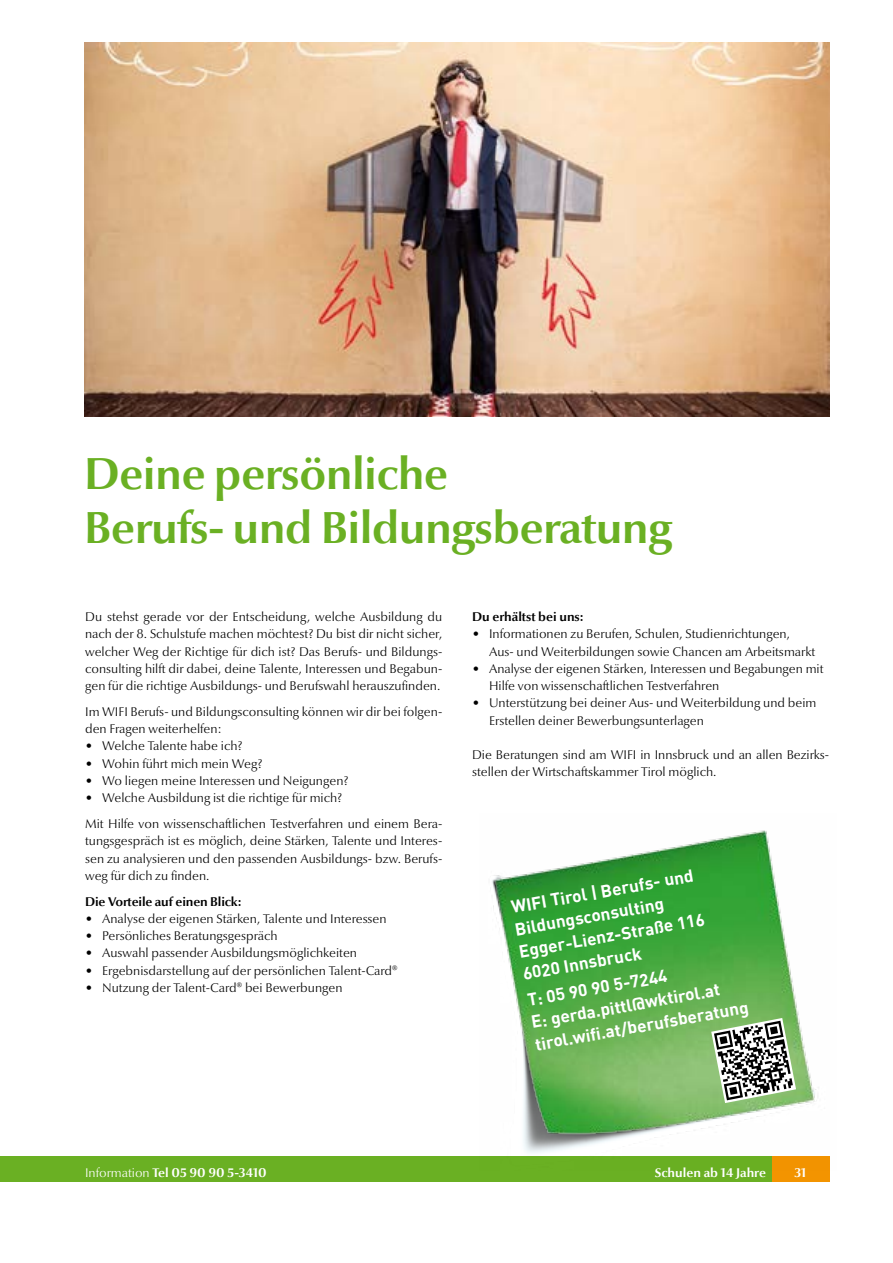
<style>
.page{position:relative;width:893px;height:1263px;background:#fff}
.page>*{position:absolute;margin:0;border:0;box-sizing:border-box;transform-origin:0 0}
.t1{font:700 45px/54px "Optima Nova LT";letter-spacing:-.015em;color:#6ab023}
.t2{font:700 17.25px/22.5px "DIN";color:#fff}
.t3{font:300 12.75px/17.2px "Optima Nova LT";color:#000}
.t4{font:700 12.75px "Optima Nova LT";color:#fff}
.t5{font:700 12.75px "Optima Nova LT";letter-spacing:-.01em;color:#000}
.s1{font-weight:300}
</style>
<div class="page">
<div style="left:772px;top:1156px;width:57px;height:26px;background:#f39400"></div>
<div style="left:0;top:1156px;width:772px;height:26px;background:#6ab023"></div>
<img style="left:492px;top:830px;width:324px;height:324px">
<svg style="left:711px;top:1018px;width:85px;height:85px"></svg>
<img style="left:85px;top:42px;width:744px;height:375px">
<h1 class="t1" style="left:84px;top:448px;width:589px">Deine persönliche<br>Berufs- und Bildungsberatung</h1>
<p class="t3" style="left:85px;top:608px;width:359px;text-align:justify">Du stehst gerade vor der Entscheidung, welche Ausbildung du nach der 8. Schulstufe machen möchtest? Du bist dir nicht sicher, welcher Weg der Richtige für dich ist? Das Berufs- und Bildungs&shy;consulting hilft dir dabei, deine Talente, Interessen und Begabun&shy;gen für die richtige Ausbildungs- und Berufswahl herauszufinden.</p>
<p class="t3" style="left:85px;top:703px;width:359px">Im WIFI Berufs- und Bildungsconsulting können wir dir bei folgen&shy;den Fragen weiterhelfen:</p>
<p class="t3" style="left:85px;top:738px;width:159px">• Welche Talente habe ich?</p>
<p class="t3" style="left:85px;top:755px;width:179px">• Wohin führt mich mein Weg?</p>
<p class="t3" style="left:85px;top:772px;width:265px">• Wo liegen meine Interessen und Neigungen?</p>
<p class="t3" style="left:85px;top:785px;width:359px;line-height:25.8px">• Welche Ausbildung ist die richtige für mich?<br>Mit Hilfe von wissenschaftlichen Testverfahren und einem Bera-</p>
<p class="t3" style="left:85px;top:833px;width:359px;text-align:justify">tungsgespräch ist es möglich, deine Stärken, Talente und Interes&shy;sen zu analysieren und den passenden Ausbildungs- bzw. Berufs&shy;weg für dich zu finden.</p>
<p class="t5" style="left:85px;top:894px;width:158px">Die Vorteile auf einen Blick:</p>
<p class="t3" style="left:85px;top:910px;width:303px">• Analyse der eigenen Stärken, Talente und Interessen</p>
<p class="t3" style="left:85px;top:927px;width:194px">• Persönliches Beratungsgespräch</p>
<p class="t3" style="left:85px;top:945px;width:273px">• Auswahl passender Ausbildungsmöglichkeiten</p>
<p class="t3" style="left:85px;top:962px;width:314px">• Ergebnisdarstellung auf der persönlichen Talent-Card®</p>
<p class="t3" style="left:85px;top:979px;width:259px">• Nutzung der Talent-Card® bei Bewerbungen</p>
<p class="t5" style="left:472px;top:609px;width:113px">Du erhältst bei uns:</p>
<p class="t3" style="left:489px;top:626px;width:328px;text-indent:-17px">• Informationen zu Berufen, Schulen, Studienrichtungen,<br>Aus- und Weiterbildungen sowie Chancen am Arbeitsmarkt</p>
<p class="t3" style="left:489px;top:660px;width:336px;text-indent:-17px">• Analyse der eigenen Stärken, Interessen und Begabungen mit<br>Hilfe von wissenschaftlichen Testverfahren</p>
<p class="t3" style="left:489px;top:695px;width:329px;text-indent:-17px">• Unterstützung bei deiner Aus- und Weiterbildung und beim<br>Erstellen deiner Bewerbungsunterlagen</p>
<p class="t3" style="left:472px;top:746px;width:359px">Die Beratungen sind am WIFI in Innsbruck und an allen Bezirks&shy;stellen der Wirtschaftskammer Tirol möglich.</p>
<h2 class="t2" style="left:509px;top:895px;width:190px;rotate:-10deg">WIFI Tirol | Berufs- und<br>Bildungsconsulting<br>Egger-Lienz-Straße 116<br>6020 Innsbruck</h2>
<h2 class="t2" style="left:526px;top:988px;width:218px;rotate:-10deg">T: 05 90 90 5-7244<br>E: gerda.pittl@wktirol.at tirol.wifi .at/berufsberatung</h2>
<p class="t4" style="left:85px;top:1165px;width:183px"><span class="s1">Information</span> Tel 05 90 90 5-3410</p>
<p class="t4" style="left:655px;top:1165px;width:113px">Schulen ab 14 Jahre</p>
<p class="t4" style="left:794px;top:1165px;width:13px">31</p>
</div>
